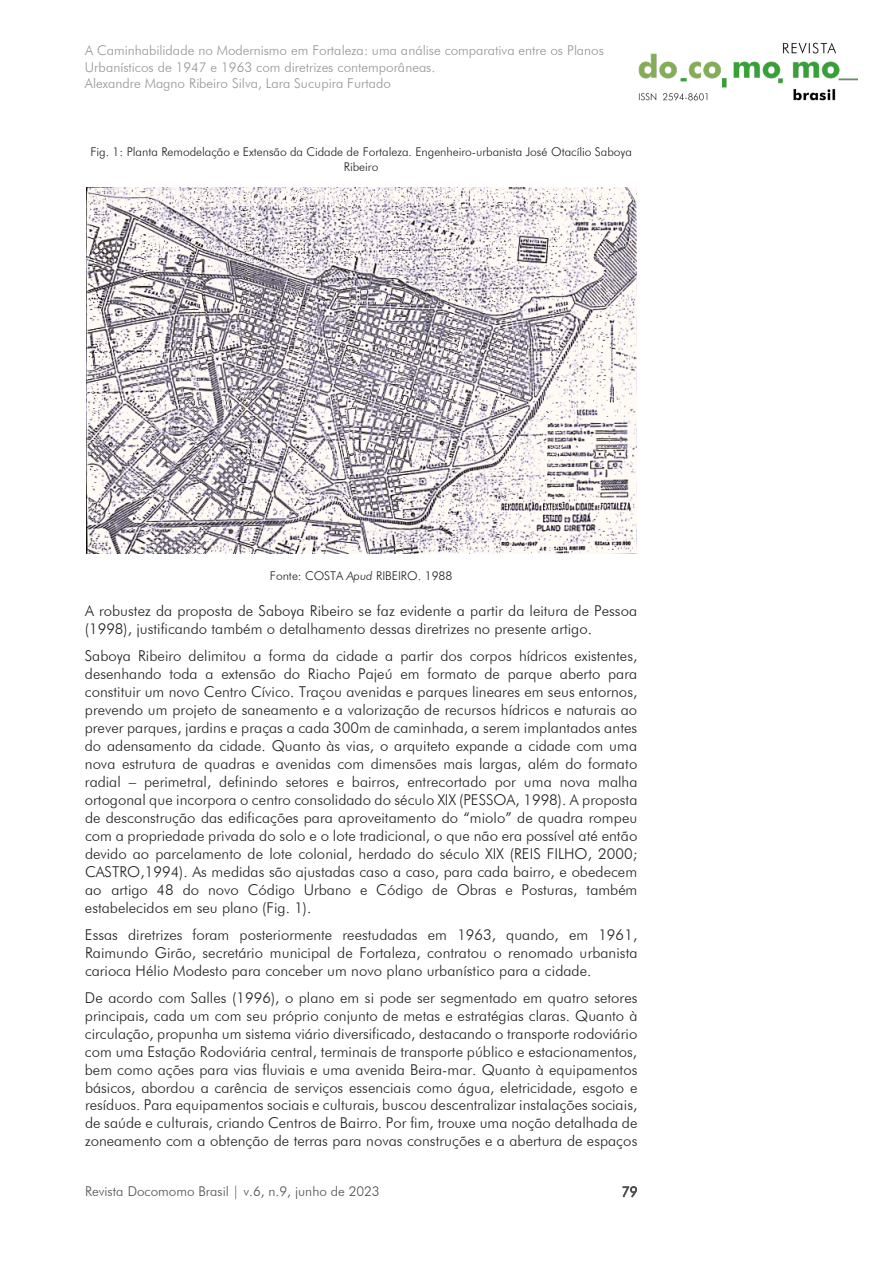
<style>
.page{position:relative;width:893px;height:1263px;background:#fff}
.page>*{position:absolute;margin:0;border:0;box-sizing:border-box;transform-origin:0 0}
.t1{font:300 15px/18px "Futura BT";color:#231f20;text-align:justify}
.t2{font:300 13.5px/16.2px "Futura BT";color:#939598}
.t3{font:300 13.5px "Futura BT";color:#4e4f50}
.t4{font:300 12px/14.4px "Futura BT";letter-spacing:-.005em;color:#231f20;text-align:center}
.s1{font-style:italic}
</style>
<div class="page">
<img style="left:638px;top:42px;width:220px;height:59px">
<img style="left:86px;top:188px;width:550px;height:365px">
<p class="t2" style="left:85px;top:42px;width:520px">A Caminhabilidade no Modernismo em Fortaleza: uma análise comparativa entre os Planos<br>Urbanísticos de 1947 e 1963 com diretrizes contemporâneas.<br>Alexandre Magno Ribeiro Silva, Lara Sucupira Furtado</p>
<p class="t4" style="left:90px;top:145px;width:543px">Fig. 1: Planta Remodelação e Extensão da Cidade de Fortaleza. Engenheiro-urbanista José Otacílio Saboya<br>Ribeiro</p>
<p class="t4" style="left:270px;top:569px;width:184px">Fonte: COSTA <span class="s1">Apud</span> RIBEIRO. 1988</p>
<p class="t1" style="left:85px;top:601px;width:554px">A robustez da proposta de Saboya Ribeiro se faz evidente a partir da leitura de Pessoa (1998), justificando também o detalhamento dessas diretrizes no presente artigo.</p>
<p class="t1" style="left:85px;top:646px;width:554px">Saboya Ribeiro delimitou a forma da cidade a partir dos corpos hídricos existentes, desenhando toda a extensão do Riacho Pajeú em formato de parque aberto para constituir um novo Centro Cívico. Traçou avenidas e parques lineares em seus entornos, prevendo um projeto de saneamento e a valorização de recursos hídricos e naturais ao prever parques, jardins e praças a cada 300m de caminhada, a serem implantados antes do adensamento da cidade. Quanto às vias, o arquiteto expande a cidade com uma nova estrutura de quadras e avenidas com dimensões mais largas, além do formato radial – perimetral, definindo setores e bairros, entrecortado por uma nova malha ortogonal que incorpora o centro consolidado do século XIX (PESSOA, 1998). A proposta de desconstrução das edificações para aproveitamento do “miolo” de quadra rompeu com a propriedade privada do solo e o lote tradicional, o que não era possível até então devido ao parcelamento de lote colonial, herdado do século XIX (REIS FILHO, 2000; CASTRO,1994). As medidas são ajustadas caso a caso, para cada bairro, e obedecem ao artigo 48 do novo Código Urbano e Código de Obras e Posturas, também estabelecidos em seu plano (Fig. 1).</p>
<p class="t1" style="left:85px;top:925px;width:554px">Essas diretrizes foram posteriormente reestudadas em 1963, quando, em 1961, Raimundo Girão, secretário municipal de Fortaleza, contratou o renomado urbanista carioca Hélio Modesto para conceber um novo plano urbanístico para a cidade.</p>
<p class="t1" style="left:85px;top:988px;width:554px">De acordo com Salles (1996), o plano em si pode ser segmentado em quatro setores principais, cada um com seu próprio conjunto de metas e estratégias claras. Quanto à circulação, propunha um sistema viário diversificado, destacando o transporte rodoviário com uma Estação Rodoviária central, terminais de transporte público e estacionamentos, bem como ações para vias fluviais e uma avenida Beira-mar. Quanto à equipamentos básicos, abordou a carência de serviços essenciais como água, eletricidade, esgoto e resíduos. Para equipamentos sociais e culturais, buscou descentralizar instalações sociais, de saúde e culturais, criando Centros de Bairro. Por fim, trouxe uma noção detalhada de zoneamento com a obtenção de terras para novas construções e a abertura de espaços</p>
<p class="t3" style="left:85px;top:1183px;width:296px">Revista Docomomo Brasil | v.6, n.9, junho de 2023</p>
<p class="t3" style="left:622px;top:1183px;width:17px">79</p>
</div>
